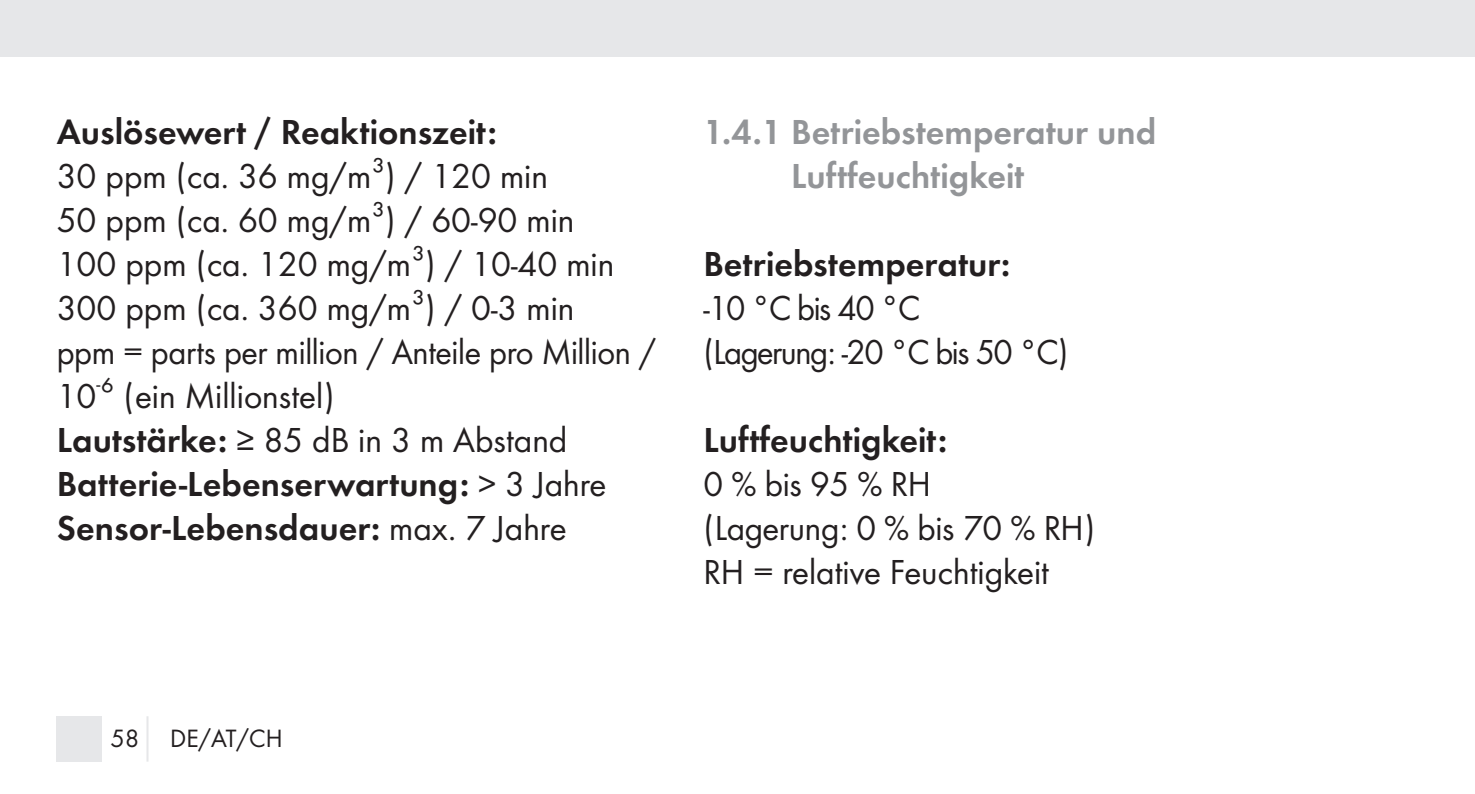
<style>
.page{position:relative;width:1475px;height:794px;background:#fff}
.page>*{position:absolute;margin:0;border:0;box-sizing:border-box;transform-origin:0 0}
._03_Fließtext{font:36px/44px "Futura Pro";color:#231f20}
._03_Fließtext-2{font:600 36px "Futura Pro";color:#231f20}
._03_Fließtext-3{font:36px/44px "Futura Pro";letter-spacing:-.04em;color:#231f20}
._02_Subline{font:600 36px/44px "Futura Pro";color:#939598}
.t1{font:26px "Futura Pro";color:#231f20}
.s1{font-weight:600}
.s2{font-weight:400}
</style>
<div class="page">
<div style="left:0;top:0;width:1474px;height:57px;background:#e6e7e9"></div>
<div style="left:57px;top:716px;width:45px;height:45px;background:#e6e7e9"></div>
<hr style="left:146px;top:716px;width:2px;height:45px;background:#e6e7e9">
<p class="_03_Fließtext-2" style="left:57px;top:106px;width:441px">Auslösewert / Reaktionszeit:</p>
<p class="_03_Fließtext" style="left:57px;top:153px;width:493px">30 ppm (ca. 36 mg/m³) / 120 min</p>
<p class="_03_Fließtext" style="left:57px;top:197px;width:519px">50 ppm (ca. 60 mg/m³) / 60-90 min</p>
<p class="_03_Fließtext" style="left:57px;top:241px;width:559px">100 ppm (ca. 120 mg/m³) / 10-40 min</p>
<p class="_03_Fließtext" style="left:57px;top:285px;width:519px">300 ppm (ca. 360 mg/m³) / 0-3 min</p>
<p class="_03_Fließtext" style="left:57px;top:329px;width:600px">ppm = parts per million / Anteile pro Million /<br>10-⁶ (ein Millionstel)</p>
<p class="_03_Fließtext" style="left:57px;top:417px;width:512px"><span class="s1">Lautstärke:</span> ≥ 85 dB in 3 m Abstand</p>
<p class="_03_Fließtext-2" style="left:57px;top:458px;width:551px">Batterie-Lebenserwartung: <span class="s2">&gt; 3 Jahre</span></p>
<p class="_03_Fließtext-2" style="left:57px;top:502px;width:511px">Sensor-Lebensdauer: <span class="s2">max. 7 Jahre</span></p>
<p class="_02_Subline" style="left:791px;top:108px;width:366px;text-indent:-88px">1.4.1 Betriebstemperatur und<br>Luftfeuchtigkeit</p>
<p class="_03_Fließtext-3" style="left:703px;top:241px;width:366px"><span class="s1">Betriebstemperatur:<br></span>-10 °C bis 40 °C<br>(Lagerung: -20 °C bis 50 °C)</p>
<p class="_03_Fließtext-2" style="left:703px;top:414px;width:245px">Luftfeuchtigkeit:</p>
<p class="_03_Fließtext" style="left:703px;top:461px;width:393px">0 % bis 95 % RH<br>(Lagerung: 0 % bis 70 % RH)</p>
<p class="_03_Fließtext" style="left:703px;top:549px;width:347px">RH = relative Feuchtigkeit</p>
<p class="t1" style="left:110px;top:720px;width:174px">58 DE/AT/CH</p>
</div>
